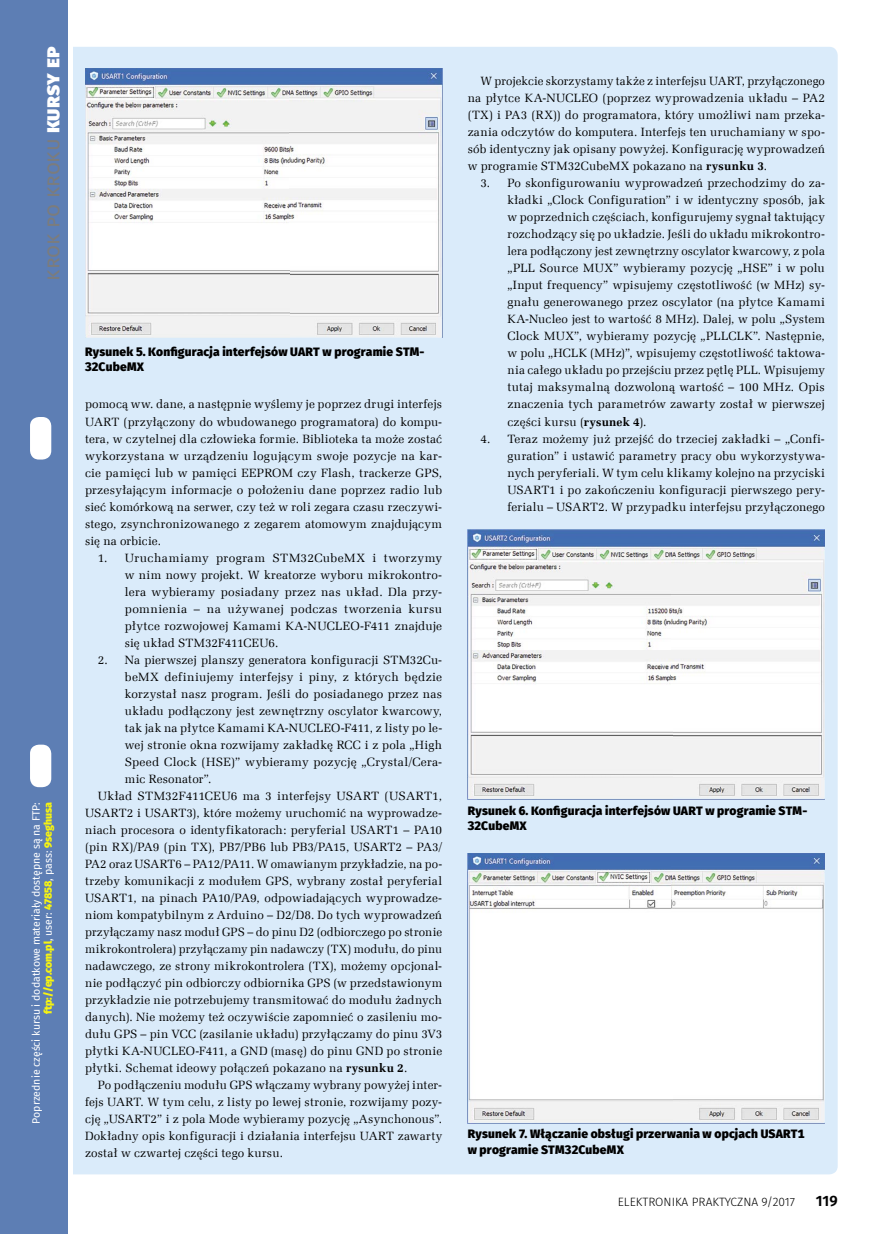
<style>
.page{position:relative;width:893px;height:1234px;background:#fff}
.page>*{position:absolute;margin:0;border:0;box-sizing:border-box;transform-origin:0 0}
.t1{font:21px "Fira Sans";letter-spacing:-.005em;color:#7c7c7c}
.t2{font:600 15px "Fira Sans";color:#000}
.t3{font:12px/17px "Zapf Ellipt EU";letter-spacing:.015em;color:#000;text-align:justify}
.t4{font:800 12px/15px "Fira Sans";letter-spacing:.015em;color:#000}
.t5{font:300 12px "Fira Sans";color:#000}
.t6{font:10.5px/12px "Fira Sans";color:#fff;text-align:right}
.s1{font-weight:800;color:#fff}
.s2{font-weight:800;color:#f7f410}
.s3{font-weight:700}
</style>
<div class="page">
<div style="left:6px;top:47px;width:832px;height:1127px;background:#daebfa;border-radius:9px"></div>
<div style="left:0;top:0;width:68px;height:1233px;background:#5d7eb4"></div>
<div style="left:30px;top:417px;width:21px;height:42px;background:#fff;border-radius:9px"></div>
<div style="left:30px;top:744px;width:21px;height:43px;background:#fff;border-radius:9px"></div>
<hr style="left:68px;top:0;width:4px;height:1233px;background:#fff">
<img style="left:85px;top:68px;width:357px;height:270px">
<img style="left:468px;top:529px;width:357px;height:270px">
<img style="left:468px;top:853px;width:357px;height:269px">
<h1 class="t1" style="left:36px;top:280px;width:235px;rotate:-90deg">KROK PO KROKU <span class="s1">KURSY EP</span></h1>
<p class="t6" style="left:30px;top:1123px;width:323px;rotate:-90deg">Poprzednie części kursu i dodatkowe materiały dostępne są na FTP: <span class="s2">ftp://ep.com.pl</span>, user: <span class="s2">47858</span>, pass: <span class="s2">9seghusa</span></p>
<p class="t4" style="left:85px;top:342px;width:341px">Rysunek 5. Konfiguracja interfejsów UART w programie STM-<br>32CubeMX</p>
<p class="t3" style="left:85px;top:396px;width:359px">pomocą ww. dane, a następnie wyślemy je poprzez drugi interfejs UART (przyłączony do wbudowanego programatora) do kompu&shy;tera, w czytelnej dla człowieka formie. Biblioteka ta może zostać wykorzystana w urządzeniu logującym swoje pozycje na kar&shy;cie pamięci lub w pamięci EEPROM czy Flash, trackerze GPS, przesyłającym informacje o położeniu dane poprzez radio lub sieć komórkową na serwer, czy też w roli zegara czasu rzeczywi&shy;stego, zsynchronizowanego z zegarem atomowym znajdującym się na orbicie.</p>
<p class="t3" style="left:125px;top:549px;width:319px;text-indent:-27px">1. Uruchamiamy program STM32CubeMX i tworzymy w nim nowy projekt. W kreatorze wyboru mikrokontro&shy;lera wybieramy posiadany przez nas układ. Dla przy&shy;pomnienia – na używanej podczas tworzenia kursu płytce rozwojowej Kamami KA-NUCLEO-F411 znajduje się układ STM32F411CEU6.</p>
<p class="t3" style="left:98px;top:651px;width:346px">2. Na pierwszej planszy generatora konfiguracji STM32Cu-</p>
<p class="t3" style="left:125px;top:668px;width:319px">beMX definiujemy interfejsy i piny, z których będzie</p>
<p class="t3" style="left:125px;top:685px;width:319px">korzystał nasz program. Jeśli do posiadanego przez nas</p>
<p class="t3" style="left:125px;top:702px;width:319px">układu podłączony jest zewnętrzny oscylator kwarcowy,</p>
<p class="t3" style="left:125px;top:719px;width:319px">tak jak na płytce Kamami KA-NUCLEO-F411, z listy po le-</p>
<p class="t3" style="left:125px;top:736px;width:319px">wej stronie okna rozwijamy zakładkę RCC i z pola „High</p>
<p class="t3" style="left:125px;top:753px;width:319px">Speed Clock (HSE)” wybieramy pozycję „Crystal/Cera-</p>
<p class="t3" style="left:125px;top:770px;width:88px">mic Resonator”.</p>
<p class="t3" style="left:98px;top:787px;width:346px">Układ STM32F411CEU6 ma 3 interfejsy USART (USART1,</p>
<p class="t3" style="left:85px;top:804px;width:359px">USART2 i USART3), które możemy uruchomić na wyprowadze-</p>
<p class="t3" style="left:85px;top:821px;width:359px">niach procesora o identyfikatorach: peryferial USART1 – PA10</p>
<p class="t3" style="left:85px;top:838px;width:359px">(pin RX)/PA9 (pin TX), PB7/PB6 lub PB3/PA15, USART2 – PA3/</p>
<p class="t3" style="left:85px;top:855px;width:359px">PA2 oraz USART6 – PA12/PA11. W omawianym przykładzie, na po-</p>
<p class="t3" style="left:85px;top:872px;width:359px">trzeby komunikacji z modułem GPS, wybrany został peryferial</p>
<p class="t3" style="left:85px;top:889px;width:359px">USART1, na pinach PA10/PA9, odpowiadających wyprowadze-</p>
<p class="t3" style="left:85px;top:906px;width:359px">niom kompatybilnym z Arduino – D2/D8. Do tych wyprowadzeń</p>
<p class="t3" style="left:85px;top:923px;width:359px">przyłączamy nasz moduł GPS – do pinu D2 (odbiorczego po stronie</p>
<p class="t3" style="left:85px;top:940px;width:359px">mikrokontrolera) przyłączamy pin nadawczy (TX) modułu, do pinu</p>
<p class="t3" style="left:85px;top:957px;width:359px">nadawczego, ze strony mikrokontrolera (TX), możemy opcjonal-</p>
<p class="t3" style="left:85px;top:974px;width:359px">nie podłączyć pin odbiorczy odbiornika GPS (w przedstawionym</p>
<p class="t3" style="left:85px;top:991px;width:359px">przykładzie nie potrzebujemy transmitować do modułu żadnych</p>
<p class="t3" style="left:85px;top:1008px;width:359px">danych). Nie możemy też oczywiście zapomnieć o zasileniu mo-</p>
<p class="t3" style="left:85px;top:1025px;width:359px">dułu GPS – pin VCC (zasilanie układu) przyłączamy do pinu 3V3</p>
<p class="t3" style="left:85px;top:1042px;width:359px">płytki KA-NUCLEO-F411, a GND (masę) do pinu GND po stronie</p>
<p class="t3" style="left:85px;top:1059px;width:324px">płytki. Schemat ideowy połączeń pokazano na <span class="s3">rysunku 2</span>.</p>
<p class="t3" style="left:98px;top:1076px;width:346px">Po podłączeniu modułu GPS włączamy wybrany powyżej inter-</p>
<p class="t3" style="left:85px;top:1093px;width:359px">fejs UART. W tym celu, z listy po lewej stronie, rozwijamy pozy-</p>
<p class="t3" style="left:85px;top:1110px;width:359px">cję „USART2” i z pola Mode wybieramy pozycję „Asynchonous”.</p>
<p class="t3" style="left:85px;top:1127px;width:359px">Dokładny opis konfiguracji i działania interfejsu UART zawarty</p>
<p class="t3" style="left:85px;top:1144px;width:199px">został w czwartej części tego kursu.</p>
<p class="t3" style="left:468px;top:73px;width:359px;text-indent:13px">W projekcie skorzystamy także z interfejsu UART, przyłączonego na płytce KA-NUCLEO (poprzez wyprowadzenia układu – PA2 (TX) i PA3 (RX)) do programatora, który umożliwi nam przeka&shy;zania odczytów do komputera. Interfejs ten uruchamiany w spo&shy;sób identyczny jak opisany powyżej. Konfigurację wyprowadzeń w programie STM32CubeMX pokazano na <span class="s3">rysunku 3</span>.</p>
<p class="t3" style="left:507px;top:175px;width:319px;text-indent:-27px">3. Po skonfigurowaniu wyprowadzeń przechodzimy do za&shy;kładki „Clock Configuration” i w identyczny sposób, jak w poprzednich częściach, konfigurujemy sygnał taktujący rozchodzący się po układzie. Jeśli do układu mikrokontro&shy;lera podłączony jest zewnętrzny oscylator kwarcowy, z pola „PLL Source MUX” wybieramy pozycję „HSE” i w polu „Input frequency” wpisujemy częstotliwość (w MHz) sy&shy;gnału generowanego przez oscylator (na płytce Kamami KA-Nucleo jest to wartość 8 MHz). Dalej, w polu „System Clock MUX”, wybieramy pozycję „PLLCLK”. Następnie, w polu „HCLK (MHz)”, wpisujemy częstotliwość taktowa&shy;nia całego układu po przejściu przez pętlę PLL. Wpisujemy tutaj maksymalną dozwoloną wartość – 100 MHz. Opis znaczenia tych parametrów zawarty został w pierwszej części kursu (<span class="s3">rysunek 4</span>).</p>
<p class="t3" style="left:507px;top:430px;width:319px;text-indent:-27px">4. Teraz możemy już przejść do trzeciej zakładki – „Confi&shy;guration” i ustawić parametry pracy obu wykorzystywa&shy;nych peryferiali. W tym celu klikamy kolejno na przyciski USART1 i po zakończeniu konfiguracji pierwszego pery&shy;ferialu – USART2. W przypadku interfejsu przyłączonego</p>
<p class="t4" style="left:468px;top:802px;width:341px">Rysunek 6. Konfiguracja interfejsów UART w programie STM-<br>32CubeMX</p>
<p class="t4" style="left:468px;top:1125px;width:338px">Rysunek 7. Włączanie obsługi przerwania w opcjach USART1 w programie STM32CubeMX</p>
<p class="t5" style="left:618px;top:1193px;width:179px">ELEKTRONIKA PRAKTYCZNA 9/2017</p>
<p class="t2" style="left:816px;top:1188px;width:23px">119</p>
</div>
